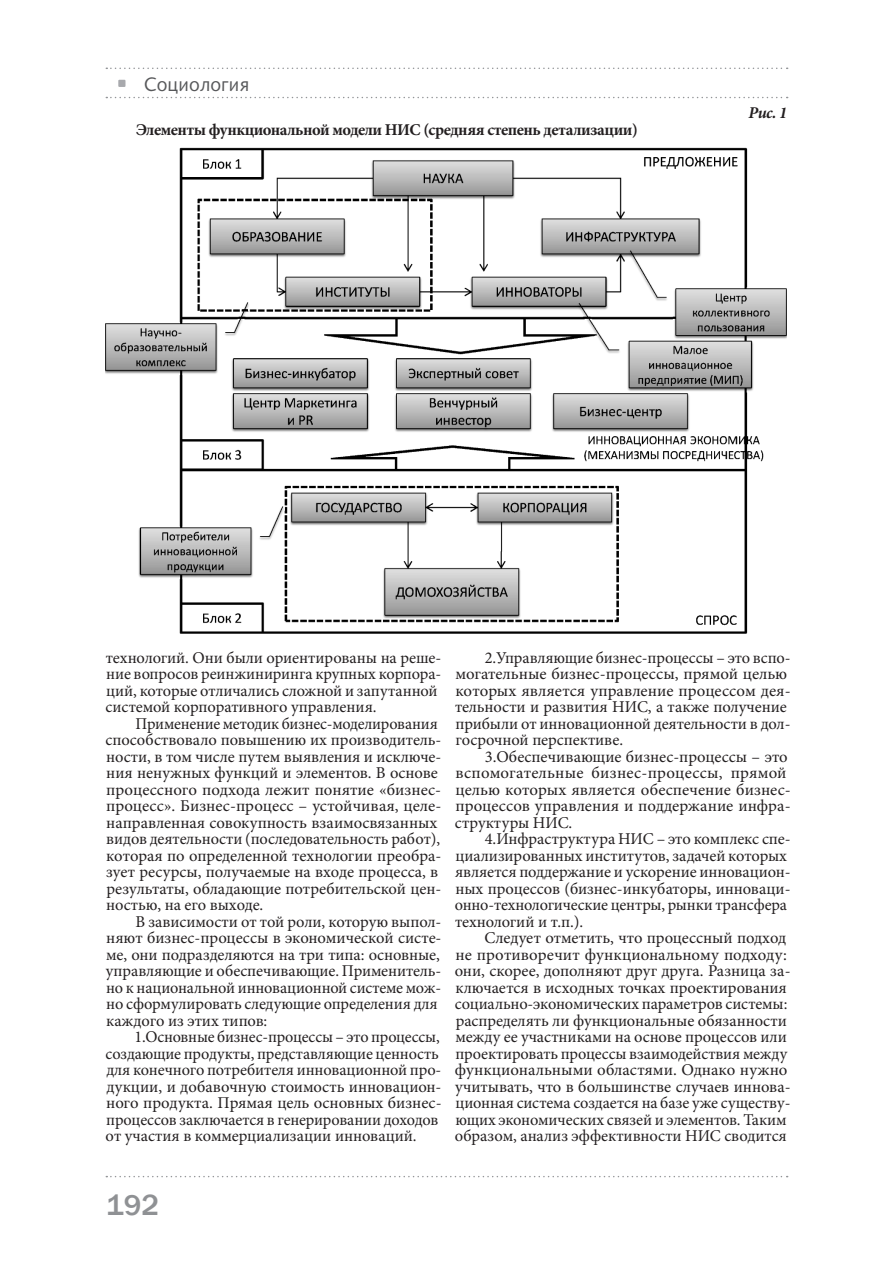
<style>
.page{position:relative;width:893px;height:1263px;background:#fff}
.page>*{position:absolute;margin:0;border:0;box-sizing:border-box;transform-origin:0 0}
.t1{font:500 30px "Franklin Gothic";color:#8f9194}
.podzag2{font:19.5px "Humanist 531 CBT";color:#57585a}
.Text_body_russian{font:16.5px/16.5px "Minion Pro";letter-spacing:-.005em;color:#231f20}
.Text_br_no_otstup{font:700 16.5px "Minion Pro";letter-spacing:-.03em;color:#231f20}
.Text_br_no_otstup-2{font:italic 700 16.5px "Minion Pro";color:#231f20}
</style>
<div class="page">
<div style="left:118px;top:80px;width:7px;height:7px;background:#a8a9ad"></div>
<svg style="left:106px;top:97px;width:682px;height:1px"></svg>
<svg style="left:106px;top:1176px;width:682px;height:1px"></svg>
<svg style="left:106px;top:68px;width:682px;height:1px"></svg>
<img style="left:106px;top:147px;width:681px;height:487px">
<p class="podzag2" style="left:144px;top:72px;width:107px">Социология</p>
<p class="Text_br_no_otstup" style="left:136px;top:118px;width:503px">Элементы функциональной модели НИС (средняя степень детализации)</p>
<p class="Text_br_no_otstup-2" style="left:748px;top:101px;width:40px">Рис. 1</p>
<p class="Text_body_russian" style="left:106px;top:649px;width:337px">технологий. Они были ориентированы на реше&shy;ние вопросов реинжиниринга крупных корпора&shy;ций, которые отличались сложной и запутанной системой корпоративного управления.</p>
<p class="Text_body_russian" style="left:106px;top:715px;width:337px;text-indent:30px">Применение методик бизнес-моделирования способствовало повышению их производитель&shy;ности, в том числе путем выявления и исключе&shy;ния ненужных функций и элементов. В основе процессного подхода лежит понятие «бизнес&shy;процесс». Бизнес-процесс – устойчивая, целе&shy;направленная совокупность взаимосвязанных видов деятельности (последовательность работ), которая по определенной технологии преобра&shy;зует ресурсы, получаемые на входе процесса, в результаты, обладающие потребительской цен&shy;ностью, на его выходе.</p>
<p class="Text_body_russian" style="left:106px;top:913px;width:337px;text-indent:30px">В зависимости от той роли, которую выпол&shy;няют бизнес-процессы в экономической систе&shy;ме, они подразделяются на три типа: основные, управляющие и обеспечивающие. Применитель&shy;но к национальной инновационной системе мож&shy;но сформулировать следующие определения для каждого из этих типов:</p>
<p class="Text_body_russian" style="left:106px;top:1029px;width:338px;text-indent:29px">1.Основные бизнес-процессы – это процессы, создающие продукты, представляющие ценность для конечного потребителя инновационной про&shy;дукции, и добавочную стоимость инновацион&shy;ного продукта. Прямая цель основных бизнес&shy;процессов заключается в генерировании доходов от участия в коммерциализации инноваций.</p>
<p class="Text_body_russian" style="left:455px;top:649px;width:337px;text-indent:30px">2.Управляющие бизнес-процессы – это вспо&shy;могательные бизнес-процессы, прямой целью которых является управление процессом дея&shy;тельности и развития НИС, а также получение прибыли от инновационной деятельности в дол&shy;госрочной перспективе.</p>
<p class="Text_body_russian" style="left:455px;top:748px;width:338px;text-indent:30px">3.Обеспечивающие бизнес-процессы – это вспомогательные бизнес-процессы, прямой целью которых является обеспечение бизнес&shy;процессов управления и поддержание инфра&shy;структуры НИС.</p>
<p class="Text_body_russian" style="left:455px;top:831px;width:337px;text-indent:30px">4.Инфраструктура НИС – это комплекс спе&shy;циализированных институтов, задачей которых является поддержание и ускорение инновацион&shy;ных процессов (бизнес-инкубаторы, инноваци&shy;онно-технологические центры, рынки трансфера технологий и т.п.).</p>
<p class="Text_body_russian" style="left:455px;top:930px;width:337px;text-indent:30px">Следует отметить, что процессный подход не противоречит функциональному подходу: они, скорее, дополняют друг друга. Разница за&shy;ключается в исходных точках проектирования социально-экономических параметров системы: распределять ли функциональные обязанности между ее участниками на основе процессов или проектировать процессы взаимодействия между функциональными областями. Однако нужно учитывать, что в большинстве случаев иннова&shy;ционная система создается на базе уже существу&shy;ющих экономических связей и элементов. Таким образом, анализ эффективности НИС сводится</p>
<p class="t1" style="left:106px;top:1186px;width:54px">192</p>
</div>
